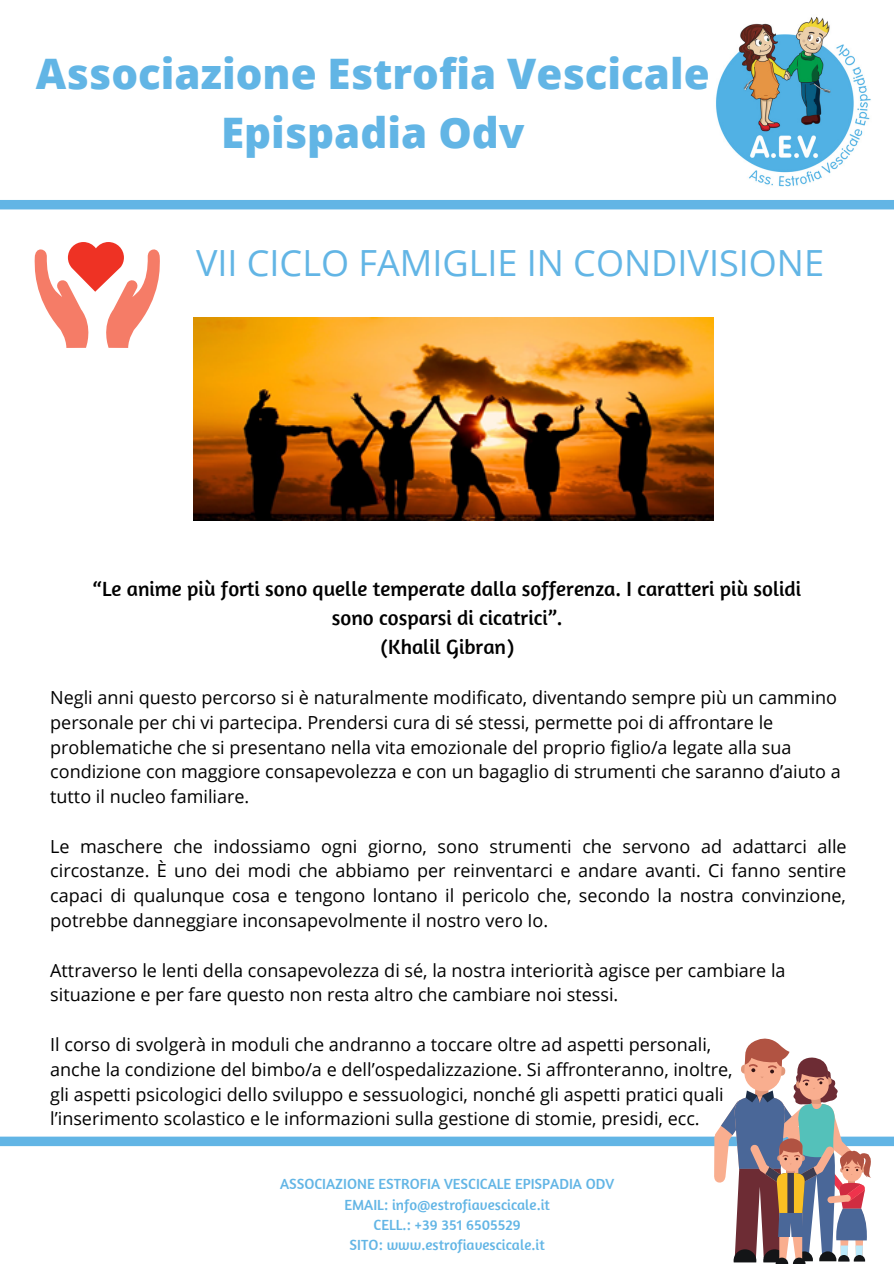
<style>
.page{position:relative;width:894px;height:1264px;background:#fff}
.page>*{position:absolute;margin:0;border:0;box-sizing:border-box;transform-origin:0 0}
.t1{font:800 42px/58.5px "Open Sans";color:#62b5e5;text-align:center}
.t2{font:36px "Open Sans";color:#62b5e5}
.t3{font:21px/29.2px "Amaranth";color:#000;text-align:center}
.t4{font:18px/24.8px "Open Sans";color:#000}
.t5{font:15px "Amaranth";color:#62b5e5}
</style>
<div class="page">
<img style="left:716px;top:17px;width:155px;height:170px">
<div style="left:0;top:200px;width:893px;height:9px;background:#62b5e5"></div>
<svg style="left:0;top:1038px;width:893px;height:225px"></svg>
<svg style="left:34px;top:242px;width:126px;height:106px"></svg>
<img style="left:193px;top:318px;width:520px;height:202px">
<p class="t1" style="left:36px;top:44px;width:675px">Associazione Estrofia Vescicale<br>Epispadia Odv</p>
<p class="t2" style="left:196px;top:237px;width:629px">VII CICLO FAMIGLIE IN CONDIVISIONE</p>
<p class="t3" style="left:93px;top:573px;width:709px">“Le anime più forti sono quelle temperate dalla sofferenza. I caratteri più solidi sono cosparsi di cicatrici”.</p>
<p class="t3" style="left:380px;top:632px;width:135px">(Khalil Gibran)</p>
<p class="t4" style="left:50px;top:684px;width:791px">Negli anni questo percorso si è naturalmente modificato, diventando sempre più un cammino personale per chi vi partecipa. Prendersi cura di sé stessi, permette poi di affrontare le problematiche che si presentano nella vita emozionale del proprio figlio/a legate alla sua condizione con maggiore consapevolezza e con un bagaglio di strumenti che saranno d’aiuto a tutto il nucleo familiare.</p>
<p class="t4" style="left:50px;top:833px;width:797px;text-align:justify">Le maschere che indossiamo ogni giorno, sono strumenti che servono ad adattarci alle circostanze. È uno dei modi che abbiamo per reinventarci e andare avanti. Ci fanno sentire capaci di qualunque cosa e tengono lontano il pericolo che, secondo la nostra convinzione, potrebbe danneggiare inconsapevolmente il nostro vero Io.</p>
<p class="t4" style="left:50px;top:957px;width:736px">Attraverso le lenti della consapevolezza di sé, la nostra interiorità agisce per cambiare la situazione e per fare questo non resta altro che cambiare noi stessi.</p>
<p class="t4" style="left:50px;top:1031px;width:662px">Il corso di svolgerà in moduli che andranno a toccare oltre ad aspetti personali,</p>
<p class="t4" style="left:50px;top:1056px;width:683px">anche la condizione del bimbo/a e dell’ospedalizzazione. Si affronteranno, inoltre,</p>
<p class="t4" style="left:50px;top:1081px;width:675px">gli aspetti psicologici dello sviluppo e sessuologici, nonché gli aspetti pratici quali</p>
<p class="t4" style="left:50px;top:1105px;width:651px">l’inserimento scolastico e le informazioni sulla gestione di stomie, presidi, ecc.</p>
<p class="t5" style="left:280px;top:1174px;width:335px">ASSOCIAZIONE ESTROFIA VESCICALE EPISPADIA ODV</p>
<p class="t5" style="left:344px;top:1194px;width:207px">EMAIL: info@estrofiavescicale.it</p>
<p class="t5" style="left:373px;top:1215px;width:149px">CELL.: +39 351 6505529</p>
<p class="t5" style="left:349px;top:1235px;width:197px">SITO: www.estrofiavescicale.it</p>
</div>
